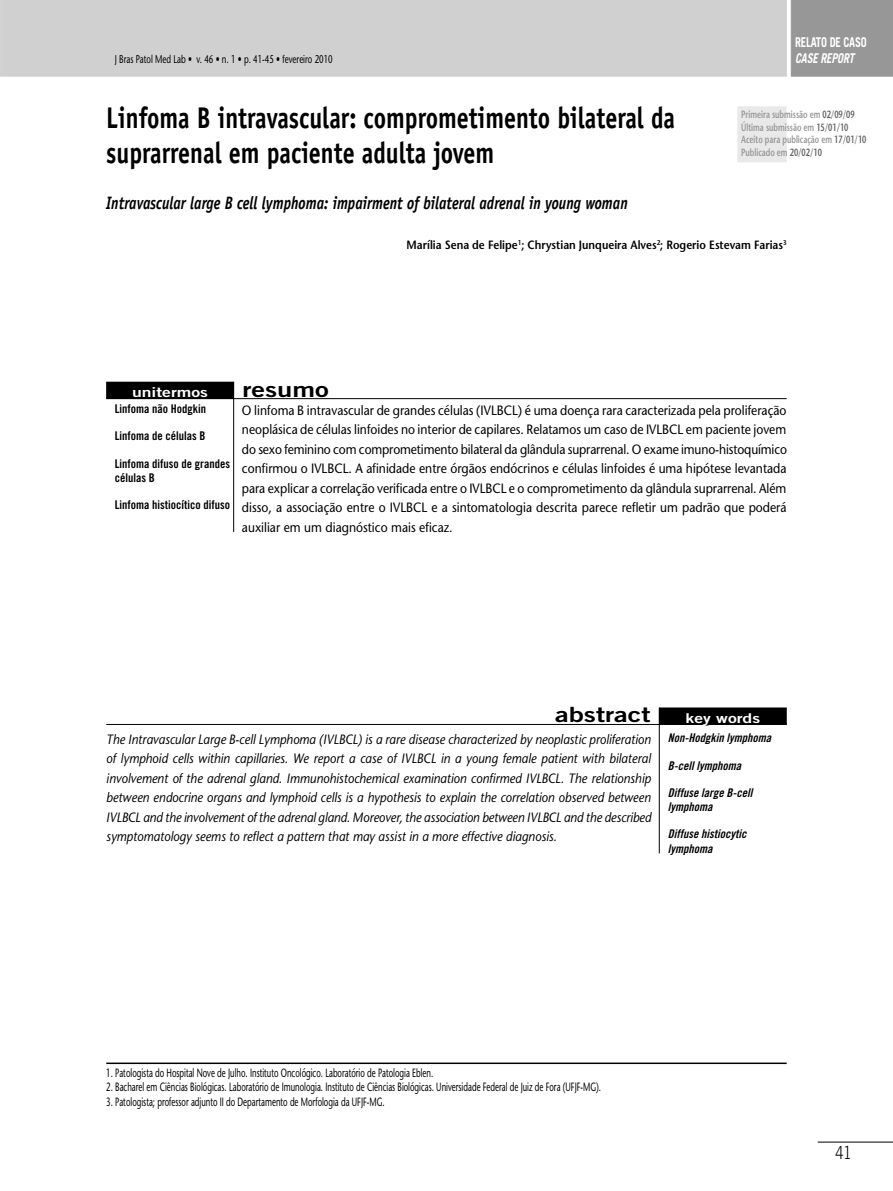
<style>
.page{position:relative;width:893px;height:1191px;background:#fff}
.page>*{position:absolute;margin:0;border:0;box-sizing:border-box;transform-origin:0 0}
.t1{font:700 30px/34.5px "Officina Sans Std";color:#000;scale:.8 1}
.t2{font:21px "Trade Gothic LT Std Bd 2";color:#000;scale:1.3 1}
.t3{font:italic 700 18px "Officina Sans Std";color:#000;scale:.8 1}
.t4{font:300 18px "Trade Gothic LT Std";color:#000;scale:.8 1}
.t5{font:500 13.5px/19.5px "Stone Sans Std";color:#000;text-align:justify;scale:.9 1}
.t6{font:italic 500 13.5px/19.5px "Stone Sans Std";color:#000;text-align:justify;scale:.9 1}
.t7{font:13.5px "Trade Gothic LT Std Bd 2";color:#fff;scale:1.3 1}
.t8{font:700 13.5px "Trade Gothic LT Std";letter-spacing:-.02em;color:#fff;scale:.8 1}
.t9{font:italic 700 13.5px "Trade Gothic LT Std";letter-spacing:-.02em;color:#fff;scale:.8 1}
.t10{font:500 12px "Stone Sans Std";color:#000;scale:.65 1}
.t11{font:12px/14.4px "Trade Gothic LT Std Bd Cn 20";color:#000}
.t12{font:12px/14.4px "Trade Gothic LT Std Bd Cn 20 Obl";color:#000}
.t13{font:600 12px "Stone Sans Std";color:#000;scale:.9 1}
.t14{font:500 11.25px "Stone Sans Std";color:#000;scale:.7 1}
.t15{font:600 10.5px/12.6px "Stone Sans Std";color:#979797;scale:.7 1}
.s1{color:#636363}
</style>
<div class="page">
<div style="left:791px;top:0;width:102px;height:77px;background:#979797"></div>
<div style="left:0;top:0;width:787px;height:77px;background:#d0d0d0"></div>
<div style="left:737px;top:106px;width:50px;height:56px;background:#e9e9e9"></div>
<hr style="left:818px;top:1141px;width:75px;height:1px;background:#000">
<hr style="left:233px;top:382px;width:1px;height:150px;background:#000">
<div style="left:107px;top:382px;width:126px;height:16px;background:#000"></div>
<hr style="left:106px;top:398px;width:681px;height:1px;background:#000">
<div style="left:659px;top:708px;width:127px;height:16px;background:#000"></div>
<div style="left:659px;top:707px;width:128px;height:17px;border:1px solid #000"></div>
<hr style="left:659px;top:707px;width:1px;height:146px;background:#000">
<hr style="left:106px;top:724px;width:681px;height:1px;background:#000">
<div style="left:689px;top:713px;width:73px;height:12px;background:#000"></div>
<hr style="left:106px;top:1062px;width:681px;height:2px;background:#000">
<p class="t14" style="left:115px;top:53px;width:313px">J Bras Patol Med Lab • v. 46 • n. 1 • p. 41-45 • fevereiro 2010</p>
<p class="t8" style="left:795px;top:33px;width:91px">RELATO DE CASO</p>
<p class="t9" style="left:795px;top:50px;width:75px">CASE REPORT</p>
<h1 class="t1" style="left:106px;top:100px;width:713px">Linfoma B intravascular: comprometimento bilateral da suprarrenal em paciente adulta jovem</h1>
<h3 class="t3" style="left:106px;top:192px;width:653px">Intravascular large B cell lymphoma: impairment of bilateral adrenal in young woman</h3>
<p class="t13" style="left:407px;top:238px;width:424px">Marília Sena de Felipe<sup>1</sup>; Chrystian Junqueira Alves<sup>2</sup>; Rogerio Estevam Farias<sup>3</sup></p>
<p class="t15" style="left:741px;top:108px;width:181px">Primeira submissão em <span class="s1">02/09/09<br></span>Última submissão em <span class="s1">15/01/10<br></span>Aceito para publicação em <span class="s1">17/01/10<br></span>Publicado em <span class="s1">20/02/10</span></p>
<p class="t7" style="left:132px;top:383px;width:60px">unitermos</p>
<h2 class="t2" style="left:242px;top:376px;width:68px">resumo</h2>
<p class="t11" style="left:115px;top:402px;width:93px">Linfoma não Hodgkin</p>
<p class="t11" style="left:115px;top:429px;width:91px">Linfoma de células B</p>
<p class="t11" style="left:115px;top:456px;width:117px">Linfoma difuso de grandes células B</p>
<p class="t11" style="left:115px;top:497px;width:117px">Linfoma histiocítico difuso</p>
<p class="t5" style="left:242px;top:400px;width:607px">O linfoma B intravascular de grandes células (IVLBCL) é uma doença rara caracterizada pela proliferação neoplásica de células linfoides no interior de capilares. Relatamos um caso de IVLBCL em paciente jovem do sexo feminino com comprometimento bilateral da glândula suprarrenal. O exame imuno-histoquímico confirmou o IVLBCL. A afinidade entre órgãos endócrinos e células linfoides é uma hipótese levantada para explicar a correlação verificada entre o IVLBCL e o comprometimento da glândula suprarrenal. Além disso, a associação entre o IVLBCL e a sintomatologia descrita parece refletir um padrão que poderá auxiliar em um diagnóstico mais eficaz.</p>
<h2 class="t2" style="left:555px;top:702px;width:75px">abstract</h2>
<p class="t6" style="left:106px;top:729px;width:607px">The Intravascular Large B-cell Lymphoma (IVLBCL) is a rare disease characterized by neoplastic proliferation of lymphoid cells within capillaries. We report a case of IVLBCL in a young female patient with bilateral involvement of the adrenal gland. Immunohistochemical examination confirmed IVLBCL. The relationship between endocrine organs and lymphoid cells is a hypothesis to explain the correlation observed between IVLBCL and the involvement of the adrenal gland. Moreover, the association between IVLBCL and the described symptomatology seems to reflect a pattern that may assist in a more effective diagnosis.</p>
<p class="t7" style="left:686px;top:709px;width:59px">key words</p>
<p class="t12" style="left:668px;top:731px;width:105px">Non-Hodgkin lymphoma</p>
<p class="t12" style="left:668px;top:758px;width:75px">B-cell lymphoma</p>
<p class="t12" style="left:668px;top:785px;width:86px">Diffuse large B-cell lymphoma</p>
<p class="t12" style="left:668px;top:827px;width:80px">Diffuse histiocytic lymphoma</p>
<p class="t10" style="left:106px;top:1065px;width:505px">1. Patologista do Hospital Nove de Julho. Instituto Oncológico. Laboratório de Patologia Eblen.</p>
<p class="t10" style="left:106px;top:1080px;width:763px">2. Bacharel em Ciências Biológicas. Laboratório de Imunologia. Instituto de Ciências Biológicas. Universidade Federal de Juiz de Fora (UFJF-MG).</p>
<p class="t10" style="left:106px;top:1094px;width:430px">3. Patologista; professor adjunto II do Departamento de Morfologia da UFJF-MG.</p>
<h3 class="t4" style="left:836px;top:1141px;width:22px">41</h3>
</div>
